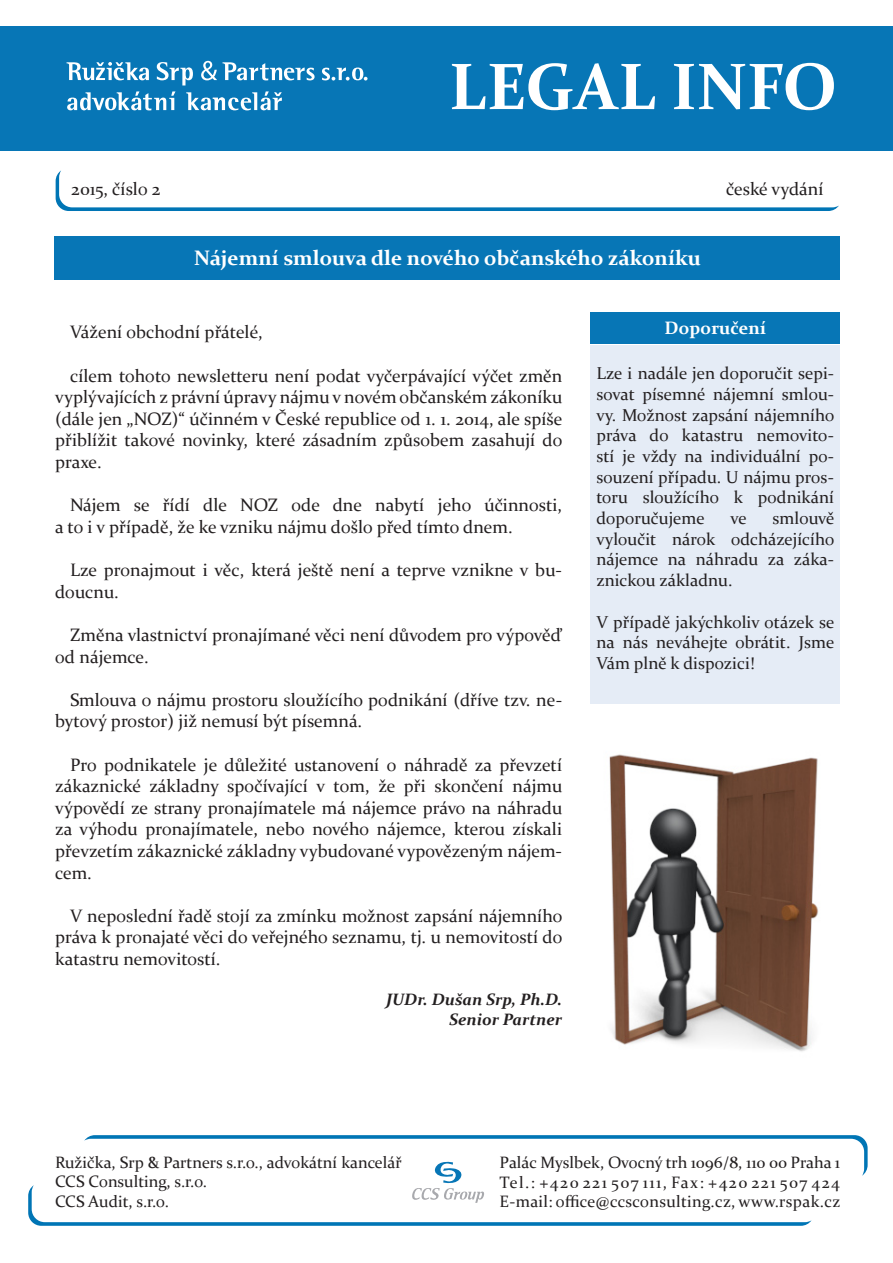
<style>
.page{position:relative;width:893px;height:1263px;background:#fff}
.page>*{position:absolute;margin:0;border:0;box-sizing:border-box;transform-origin:0 0}
.t1{font:700 66px "Constantia";color:#fff}
.t2{font:700 21px "Constantia";color:#fff}
.t3{font:18px/21.6px "Constantia";color:#231f20}
.t4{font:700 18px "Constantia";color:#fff}
.t5{font:17.25px/20.7px "Constantia";color:#231f20;text-align:justify}
.t6{font:16.5px/19.8px "Constantia";color:#231f20}
.t7{font:italic 700 16.5px/19.8px "Constantia";color:#231f20;text-align:right}
</style>
<div class="page">
<svg style="left:28px;top:1135px;width:840px;height:91px"></svg>
<div style="left:0;top:26px;width:893px;height:125px;background:#0776b6"></div>
<svg style="left:157px;top:62px;width:36px;height:23px"></svg>
<svg style="left:223px;top:62px;width:92px;height:18px"></svg>
<svg style="left:201px;top:61px;width:16px;height:19px"></svg>
<svg style="left:67px;top:62px;width:82px;height:18px"></svg>
<svg style="left:322px;top:68px;width:46px;height:13px"></svg>
<svg style="left:186px;top:91px;width:96px;height:19px"></svg>
<svg style="left:67px;top:91px;width:108px;height:19px"></svg>
<div style="left:590px;top:345px;width:250px;height:359px;background:#e5ecf6"></div>
<svg style="left:56px;top:170px;width:783px;height:41px"></svg>
<div style="left:55px;top:236px;width:785px;height:43px;background:#0776b6"></div>
<div style="left:591px;top:312px;width:249px;height:32px;background:#0776b6"></div>
<img style="left:609px;top:754px;width:210px;height:298px">
<h1 class="t1" style="left:449px;top:41px;width:390px">LEGAL INFO</h1>
<p class="t3" style="left:71px;top:177px;width:91px">2015, číslo 2</p>
<p class="t3" style="left:726px;top:177px;width:99px">české vydání</p>
<p class="t2" style="left:194px;top:243px;width:508px">Nájemní smlouva dle nového občanského zákoníku</p>
<p class="t3" style="left:70px;top:321px;width:194px">Vážení obchodní přátelé,</p>
<p class="t3" style="left:55px;top:364px;width:509px;text-align:justify;text-indent:15px">cílem tohoto newsletteru není podat vyčerpávající výčet změn vyplývajících z právní úpravy nájmu v novém občanském zákoníku (dále jen „NOZ)“ účinném v České republice od 1. 1. 2014, ale spíše přiblížit takové novinky, které zásadním způsobem zasahují do praxe.</p>
<p class="t3" style="left:55px;top:493px;width:508px;text-indent:15px">Nájem se řídí dle NOZ ode dne nabytí jeho účinnosti, a to i v případě, že ke vzniku nájmu došlo před tímto dnem.</p>
<p class="t3" style="left:55px;top:558px;width:508px;text-indent:15px">Lze pronajmout i věc, která ještě není a teprve vznikne v bu&shy;doucnu.</p>
<p class="t3" style="left:55px;top:623px;width:508px;text-indent:15px">Změna vlastnictví pronajímané věci není důvodem pro výpověď od nájemce.</p>
<p class="t3" style="left:55px;top:688px;width:508px;text-indent:15px">Smlouva o nájmu prostoru sloužícího podnikání (dříve tzv. ne&shy;bytový prostor) již nemusí být písemná.</p>
<p class="t3" style="left:55px;top:753px;width:509px;text-align:justify;text-indent:15px">Pro podnikatele je důležité ustanovení o náhradě za převzetí zákaznické základny spočívající v tom, že při skončení nájmu výpovědí ze strany pronajímatele má nájemce právo na náhradu za výhodu pronajímatele, nebo nového nájemce, kterou získali převzetím zákaznické základny vybudované vypovězeným nájem&shy;cem.</p>
<p class="t3" style="left:55px;top:904px;width:509px;text-align:justify;text-indent:15px">V neposlední řadě stojí za zmínku možnost zapsání nájemního práva k pronajaté věci do veřejného seznamu, tj. u nemovitostí do katastru nemovitostí.</p>
<p class="t7" style="left:386px;top:988px;width:177px">JUDr. Dušan Srp, Ph.D.<br>Senior Partner</p>
<p class="t4" style="left:665px;top:315px;width:103px">Doporučení</p>
<p class="t5" style="left:596px;top:362px;width:240px">Lze i nadále jen doporučit sepi&shy;sovat písemné nájemní smlou&shy;vy. Možnost zapsání nájemního práva do katastru nemovito&shy;stí je vždy na individuální po&shy;souzení případu. U nájmu pros&shy;toru sloužícího k podnikání doporučujeme</p>
<p class="t5" style="left:596px;top:507px;width:240px;text-indent:176px">smlouvě vyloučit nárok odcházejícího nájemce na náhradu za záka&shy;znickou základnu.</p>
<p class="t5" style="left:596px;top:611px;width:240px">V případě jakýchkoliv otázek se na nás neváhejte obrátit. Jsme Vám plně k dispozici!</p>
<p class="t5" style="left:730px;top:507px;width:18px">ve</p>
<p class="t6" style="left:55px;top:1151px;width:348px">Ružička, Srp &amp; Partners s.r.o., advokátní kancelář<br>CCS Consulting, s.r.o.<br>CCS Audit, s.r.o.</p>
<p class="t6" style="left:500px;top:1151px;width:342px;text-align:justify">Palác Myslbek, Ovocný trh 1096/8, 110 00 Praha 1<br>Tel.: +420 221 507 111, Fax: +420 221 507 424<br>E-mail: office@ccsconsulting.cz, www.rspak.cz</p>
</div>
